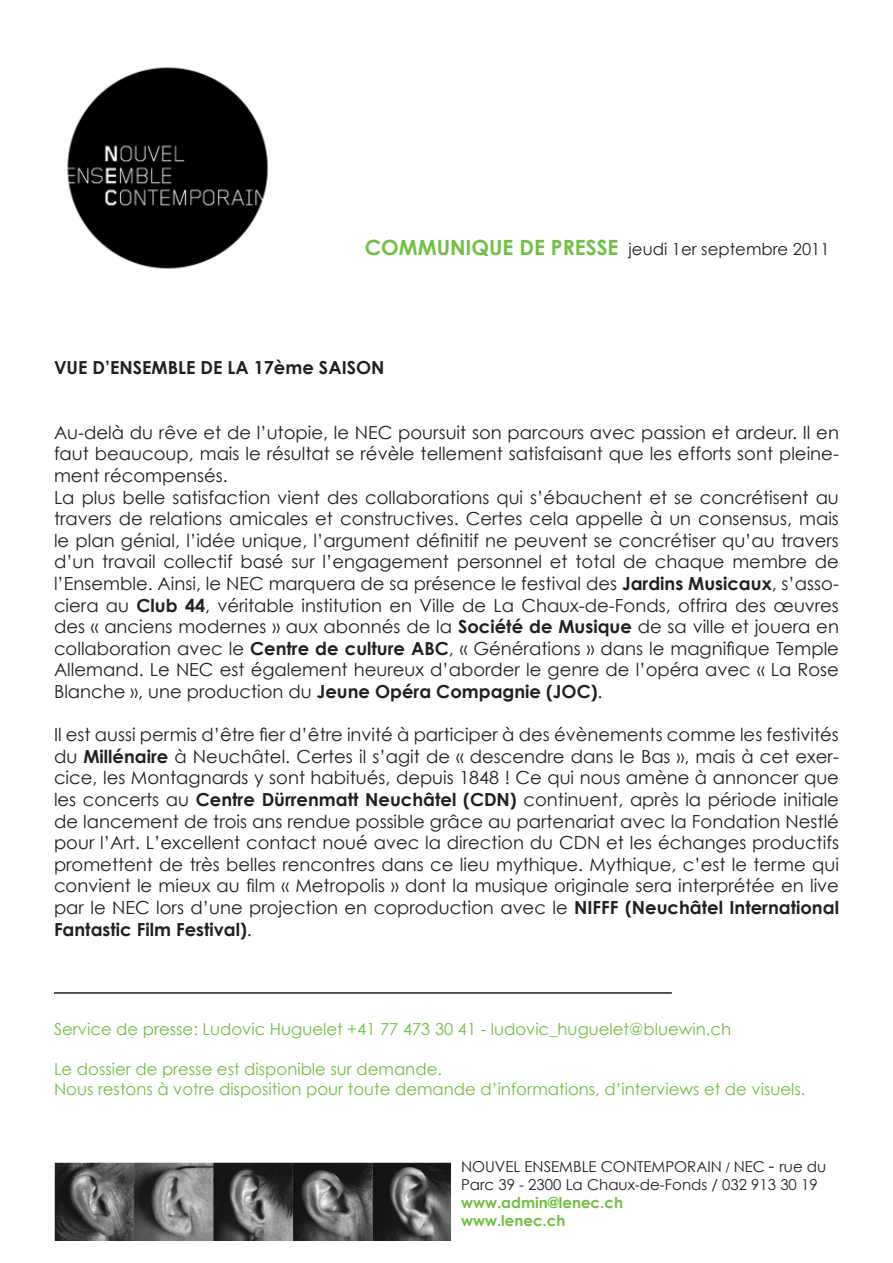
<style>
.page{position:relative;width:893px;height:1263px;background:#fff}
.page>*{position:absolute;margin:0;border:0;box-sizing:border-box;transform-origin:0 0}
.t1{font:18px/21.6px "Century Gothic";color:#231f20;text-align:justify}
.t2{font:700 18px "Century Gothic";color:#231f20}
.t3{font:16.5px "Century Gothic";color:#71bf44}
.t4{font:16.5px "Century Gothic";color:#231f20}
.t5{font:15px/18px "Century Gothic";color:#231f20}
.t6{font:700 15px "Century Gothic";color:#71bf44}
.s1{font-weight:700;font-size:21px;color:#71bf44}
.s2{font-weight:700}
.s3{font-family:"Minion Pro"}
.s4{font-size:18px}
</style>
<div class="page">
<img style="left:67px;top:67px;width:201px;height:202px">
<img style="left:54px;top:1162px;width:396px;height:79px">
<hr style="left:54px;top:992px;width:618px;height:2px;background:#231f20">
<p class="t4" style="left:365px;top:239px;width:466px"><span class="s1">COMMUNIQUE DE PRESSE</span> jeudi 1er septembre 2011</p>
<p class="t2" style="left:54px;top:356px;width:332px">VUE D’ENSEMBLE DE LA 17ème SAISON</p>
<p class="t1" style="left:54px;top:421px;width:786px">Au-delà du rêve et de l’utopie, le NEC poursuit son parcours avec passion et ardeur. Il en faut beaucoup, mais le résultat se révèle tellement satisfaisant que les efforts sont pleine&shy;ment récompensés.</p>
<p class="t1" style="left:54px;top:486px;width:786px">La plus belle satisfaction vient des collaborations qui s’ébauchent et se concrétisent au travers de relations amicales et constructives. Certes cela appelle à un consensus, mais le plan génial, l’idée unique, l’argument définitif ne peuvent se concrétiser qu’au travers d’un travail collectif basé sur l’engagement personnel et total de chaque membre de l’Ensemble. Ainsi, le NEC marquera de sa présence le festival des <span class="s2">Jardins Musicaux</span>, s’asso&shy;ciera au <span class="s2">Club 44</span>, véritable institution en Ville de La Chaux-de-Fonds, offrira des œuvres des « anciens modernes » aux abonnés de la <span class="s2">Société de Musique</span> de sa ville et jouera en collaboration avec le <span class="s2">Centre de culture ABC</span>, « Générations » dans le magnifique Temple Allemand. Le NEC est également heureux d’aborder le genre de l’opéra avec « La Rose Blanche », une production du <span class="s2">Jeune Opéra Compagnie (JOC)</span>.</p>
<p class="t1" style="left:54px;top:723px;width:786px">Il est aussi permis d’être fier d’être invité à participer à des évènements comme les festivités du <span class="s2">Millénaire</span> à Neuchâtel. Certes il s’agit de « descendre dans le Bas », mais à cet exer&shy;cice, les Montagnards y sont habitués, depuis 1848 ! Ce qui nous amène à annoncer que les concerts au <span class="s2">Centre Dürrenmatt Neuchâtel (CDN)</span> continuent, après la période initiale de lancement de trois ans rendue possible grâce au partenariat avec la Fondation Nestlé pour l’Art. L’excellent contact noué avec la direction du CDN et les échanges productifs promettent de très belles rencontres dans ce lieu mythique. Mythique, c’est le terme qui convient le mieux au film « Metropolis » dont la musique originale sera interprétée en live par le NEC lors d’une projection en coproduction avec le <span class="s2">NIFFF (Neuchâtel International Fantastic Film Festival)</span>.</p>
<p class="t3" style="left:54px;top:1019px;width:679px">Service de presse: Ludovic Huguelet +41 77 473 30 41 - ludovic_huguelet@bluewin.ch</p>
<p class="t3" style="left:54px;top:1059px;width:389px">Le dossier de presse est disponible sur demande.</p>
<p class="t3" style="left:54px;top:1078px;width:753px">Nous restons à votre disposition pour toute demande d’informations, d’interviews et de visuels.</p>
<p class="t5" style="left:461px;top:1158px;width:367px">NOUVEL ENSEMBLE CONTEMPORAIN <span class="s3">/</span> NEC <span class="s4">-</span> rue du<br>Parc 39 - 2300 La Chaux-de-Fonds / 032 913 30 19</p>
<p class="t6" style="left:461px;top:1193px;width:163px">www.admin@lenec.ch</p>
<p class="t6" style="left:461px;top:1211px;width:106px">www.lenec.ch</p>
</div>
